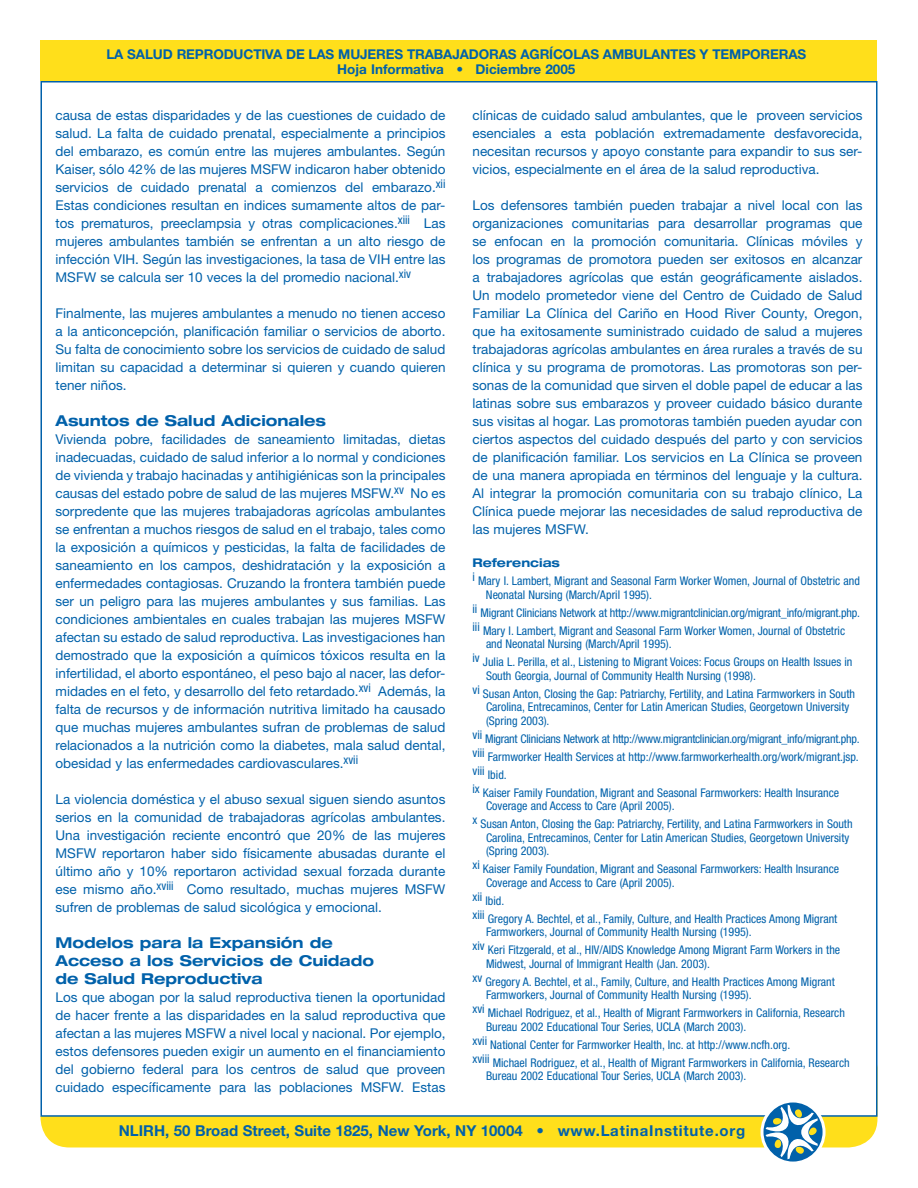
<style>
.page{position:relative;width:918px;height:1188px;background:#fff}
.page>*{position:absolute;margin:0;border:0;box-sizing:border-box;transform-origin:0 0}
.t1{font:700 expanded 15px/18px "Helvetica Neue";color:#0161aa}
.t2{font:700 15px "Helvetica Neue";color:#0161aa}
.t3{font:13.5px/18px "Helvetica Neue";color:#0161aa;text-align:justify}
.t4{font:700 13.5px/15px "Helvetica Neue";letter-spacing:-.01em;color:#0161aa;text-align:center}
.t5{font:condensed 12px/18px "Helvetica Neue";color:#0161aa}
.t6{font:700 expanded 12px "Helvetica Neue";color:#0161aa}
</style>
<div class="page">
<div style="left:40px;top:1117px;width:838px;height:30px;background:#ffdf1b"></div>
<div style="left:40px;top:40px;width:838px;height:41px;background:#ffdf1b"></div>
<svg style="left:762px;top:1101px;width:62px;height:62px"></svg>
<svg style="left:765px;top:1105px;width:53px;height:54px"></svg>
<div style="left:760px;top:1100px;width:66px;height:65px;border:3px solid #fff;border-radius:50%"></div>
<p class="t4" style="left:106px;top:46px;width:701px">LA SALUD REPRODUCTIVA DE LAS MUJERES TRABAJADORAS AGRÍCOLAS AMBULANTES Y TEMPORERAS<br>Hoja Informativa • Diciembre 2005</p>
<p class="t3" style="left:55px;top:106px;width:392px">causa de estas disparidades y de las cuestiones de cuidado de salud. La falta de cuidado prenatal, especialmente a principios del embarazo, es común entre las mujeres ambulantes. Según Kaiser, sólo 42% de las mujeres MSFW indicaron haber obtenido servicios de cuidado prenatal a comienzos del embarazo.<sup>xii </sup>Estas condiciones resultan en indices sumamente altos de par&shy;tos prematuros, preeclampsia y otras complicaciones.<sup>xiii</sup> Las mujeres ambulantes también se enfrentan a un alto riesgo de infección VIH. Según las investigaciones, la tasa de VIH entre las MSFW se calcula ser 10 veces la del promedio nacional.<sup>xiv</sup></p>
<p class="t3" style="left:56px;top:304px;width:392px">Finalmente, las mujeres ambulantes a menudo no tienen acceso a la anticoncepción, planificación familiar o servicios de aborto.<br>Su falta de conocimiento sobre los servicios de cuidado de salud limitan su capacidad a determinar si quieren y cuando quieren tener niños.</p>
<p class="t1" style="left:56px;top:411px;width:272px">Asuntos de Salud Adicionales</p>
<p class="t3" style="left:55px;top:430px;width:392px">Vivienda pobre, facilidades de saneamiento limitadas, dietas inadecuadas, cuidado de salud inferior a lo normal y condiciones de vivienda y trabajo hacinadas y antihigiénicas son la principales causas del estado pobre de salud de las mujeres MSFW.<sup>xv</sup> No es sorpredente que las mujeres trabajadoras agrícolas ambulantes se enfrentan a muchos riesgos de salud en el trabajo, tales como la exposición a químicos y pesticidas, la falta de facilidades de saneamiento en los campos, deshidratación y la exposición a enfermedades contagiosas. Cruzando la frontera también puede ser un peligro para las mujeres ambulantes y sus familias. Las condiciones ambientales en cuales trabajan las mujeres MSFW afectan su estado de salud reproductiva. Las investigaciones han demostrado que la exposición a químicos tóxicos resulta en la infertilidad, el aborto espontáneo, el peso bajo al nacer, las defor&shy;midades en el feto, y desarrollo del feto retardado.<sup>xvi</sup> Además, la falta de recursos y de información nutritiva limitado ha causado que muchas mujeres ambulantes sufran de problemas de salud relacionados a la nutrición como la diabetes, mala salud dental, obesidad y las enfermedades cardiovasculares.<sup>xvii</sup></p>
<p class="t3" style="left:55px;top:790px;width:391px">La violencia doméstica y el abuso sexual siguen siendo asuntos serios en la comunidad de trabajadoras agrícolas ambulantes.<br>Una investigación reciente encontró que 20% de las mujeres MSFW reportaron haber sido físicamente abusadas durante el último año y 10% reportaron actividad sexual forzada durante ese mismo año.<sup>xviii</sup> Como resultado, muchas mujeres MSFW sufren de problemas de salud sicológica y emocional.</p>
<p class="t1" style="left:55px;top:933px;width:320px">Modelos para la Expansión de<br>Acceso a los Servicios de Cuidado de Salud Reproductiva</p>
<p class="t3" style="left:56px;top:988px;width:392px">Los que abogan por la salud reproductiva tienen la oportunidad de hacer frente a las disparidades en la salud reproductiva que afectan a las mujeres MSFW a nivel local y nacional. Por ejemplo, estos defensores pueden exigir un aumento en el financiamiento del gobierno federal para los centros de salud que proveen cuidado específicamente para las poblaciones MSFW. Estas</p>
<p class="t3" style="left:472px;top:106px;width:392px">clínicas de cuidado salud ambulantes, que le proveen servicios esenciales a esta población extremadamente desfavorecida, necesitan recursos y apoyo constante para expandir to sus ser&shy;vicios, especialmente en el área de la salud reproductiva.</p>
<p class="t3" style="left:473px;top:196px;width:392px">Los defensores también pueden trabajar a nivel local con las organizaciones comunitarias para desarrollar programas que se enfocan en la promoción comunitaria. Clínicas móviles y los programas de promotora pueden ser exitosos en alcanzar a trabajadores agrícolas que están geográficamente aislados.<br>Un modelo prometedor viene del Centro de Cuidado de Salud Familiar La Clínica del Cariño en Hood River County, Oregon, que ha exitosamente suministrado cuidado de salud a mujeres trabajadoras agrícolas ambulantes en área rurales a través de su clínica y su programa de promotoras. Las promotoras son per&shy;sonas de la comunidad que sirven el doble papel de educar a las latinas sobre sus embarazos y proveer cuidado básico durante sus visitas al hogar. Las promotoras también pueden ayudar con ciertos aspectos del cuidado después del parto y con servicios de planificación familiar. Los servicios en La Clínica se proveen de una manera apropiada en términos del lenguaje y la cultura.<br>Al integrar la promoción comunitaria con su trabajo clínico, La Clínica puede mejorar las necesidades de salud reproductiva de las mujeres MSFW.</p>
<p class="t6" style="left:472px;top:555px;width:89px">Referencias</p>
<p class="t5" style="left:486px;top:574px;width:375px;line-height:13.5px;text-indent:-13px">i Mary I. Lambert, Migrant and Seasonal Farm Worker Women, Journal of Obstetric and<br>Neonatal Nursing (March/April 1995).</p>
<p class="t5" style="left:472px;top:603px;width:389px">ii Migrant Clinicians Network at http://www.migrantclinician.org/migrant_info/migrant.php. iii Mary I. Lambert, Migrant and Seasonal Farm Worker Women, Journal of Obstetric</p>
<p class="t5" style="left:472px;top:635px;width:382px;text-indent:14px">and Neonatal Nursing (March/April 1995).<br>iv Julia L. Perilla, et al., Listening to Migrant Voices: Focus Groups on Health Issues in</p>
<p class="t5" style="left:472px;top:666px;width:384px;text-indent:14px">South Georgia, Journal of Community Health Nursing (1998).<br>vi Susan Anton, Closing the Gap: Patriarchy, Fertility, and Latina Farmworkers in South</p>
<p class="t5" style="left:486px;top:700px;width:365px;line-height:13.5px">Carolina, Entrecaminos, Center for Latin American Studies, Georgetown University (Spring 2003).</p>
<p class="t5" style="left:472px;top:729px;width:389px">vii Migrant Clinicians Network at http://www.migrantclinician.org/migrant_info/migrant.php. viii Farmworker Health Services at http://www.farmworkerhealth.org/work/migrant.jsp. viii Ibid.<br>ix Kaiser Family Foundation, Migrant and Seasonal Farmworkers: Health Insurance</p>
<p class="t5" style="left:472px;top:797px;width:382px;text-indent:14px">Coverage and Access to Care (April 2005).<br>x Susan Anton, Closing the Gap: Patriarchy, Fertility, and Latina Farmworkers in South</p>
<p class="t5" style="left:486px;top:831px;width:365px;line-height:13.5px">Carolina, Entrecaminos, Center for Latin American Studies, Georgetown University (Spring 2003).</p>
<p class="t5" style="left:486px;top:862px;width:355px;line-height:13.5px;text-indent:-14px">xi Kaiser Family Foundation, Migrant and Seasonal Farmworkers: Health Insurance<br>Coverage and Access to Care (April 2005).</p>
<p class="t5" style="left:472px;top:891px;width:366px">xii Ibid.<br>xiii Gregory A. Bechtel, et al., Family, Culture, and Health Practices Among Migrant</p>
<p class="t5" style="left:472px;top:923px;width:369px;text-indent:14px">Farmworkers, Journal of Community Health Nursing (1995).<br>xiv Keri Fitzgerald, et al., HIV/AIDS Knowledge Among Migrant Farm Workers in the</p>
<p class="t5" style="left:472px;top:954px;width:364px;text-indent:14px">Midwest, Journal of Immigrant Health (Jan. 2003).<br>xv Gregory A. Bechtel, et al., Family, Culture, and Health Practices Among Migrant</p>
<p class="t5" style="left:472px;top:986px;width:374px;text-indent:14px">Farmworkers, Journal of Community Health Nursing (1995).<br>xvi Michael Rodriguez, et al., Health of Migrant Farmworkers in California, Research</p>
<p class="t5" style="left:472px;top:1017px;width:379px;text-indent:14px">Bureau 2002 Educational Tour Series, UCLA (March 2003).<br>xvii National Center for Farmworker Health, Inc. at http://www.ncfh.org.<br>xviii Michael Rodriguez, et al., Health of Migrant Farmworkers in California, Research</p>
<p class="t5" style="left:486px;top:1067px;width:262px">Bureau 2002 Educational Tour Series, UCLA (March 2003).</p>
<p class="t2" style="left:119px;top:1122px;width:628px">NLIRH, 50 Broad Street, Suite 1825, New York, NY 10004 • www.LatinaInstitute.org</p>
</div>
